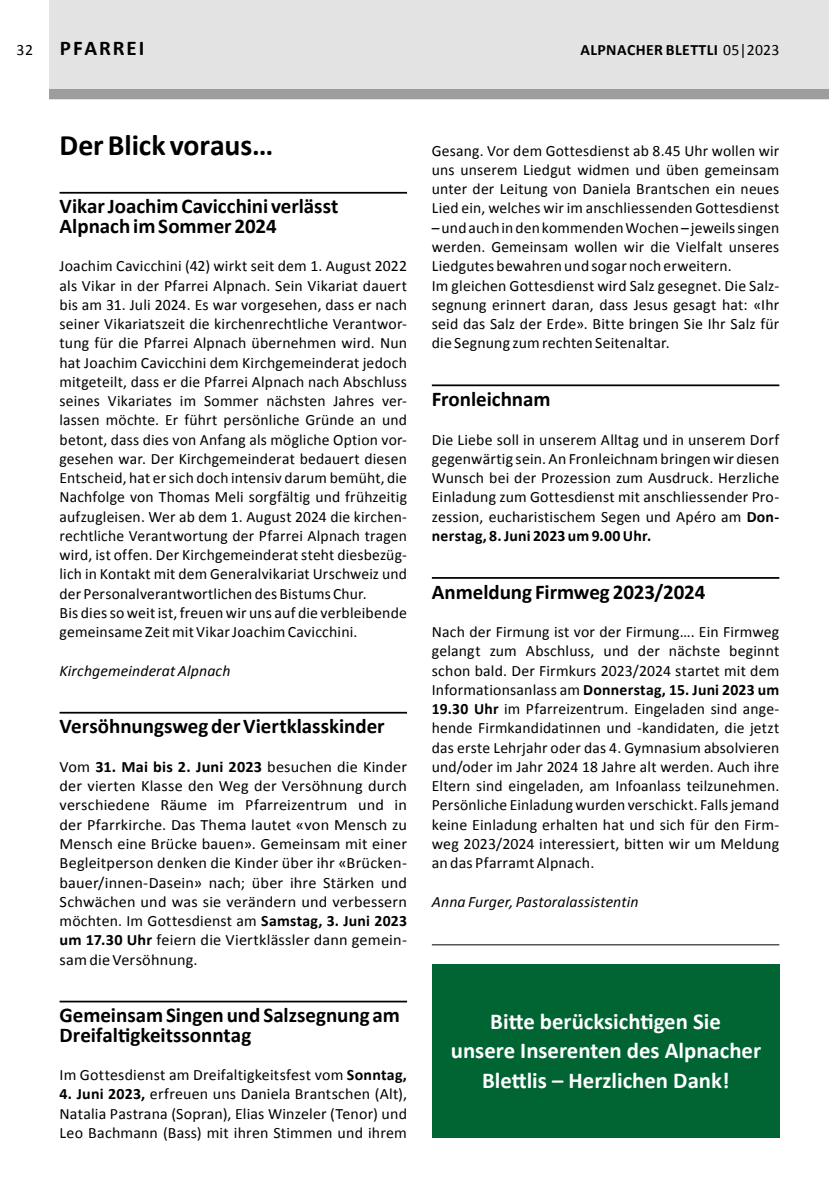
<style>
.page{position:relative;width:829px;height:1191px;background:#fff}
.page>*{position:absolute;margin:0;border:0;box-sizing:border-box;transform-origin:0 0}
.t1{font:700 29.75px "Calibri";color:#000}
.t2{font:700 22.75px/29.8px "Calibri";color:#fff;text-align:center}
.t3{font:700 21px/19.2px "Calibri";color:#000}
.t4{font:700 21px "Calibri";letter-spacing:.09em;color:#000}
.t5{font:15.75px/19.2px "Calibri";letter-spacing:.01em;color:#000;text-align:justify}
.t6{font:italic 15.75px "Calibri";letter-spacing:.01em;color:#000}
.t7{font:700 15.75px "Calibri";letter-spacing:.025em;color:#000}
.s1{font-weight:400}
.s2{font-weight:700}
</style>
<div class="page">
<hr style="left:60px;top:192px;width:347px;height:2px;background:#000">
<hr style="left:60px;top:712px;width:347px;height:1px;background:#000">
<hr style="left:60px;top:1000px;width:347px;height:2px;background:#000">
<hr style="left:432px;top:384px;width:347px;height:2px;background:#000">
<hr style="left:432px;top:577px;width:347px;height:2px;background:#000">
<div style="left:50px;top:0;width:778px;height:99px;background:#e3e3e3"></div>
<div style="left:50px;top:89px;width:778px;height:10px;background:#9d9d9c"></div>
<hr style="left:432px;top:944px;width:347px;height:1px;background:#000">
<div style="left:432px;top:964px;width:347px;height:173px;background:#006533"></div>
<p class="t5" style="left:17px;top:40px;width:18px">32</p>
<h3 class="t4" style="left:60px;top:34px;width:86px">PFARREI</h3>
<p class="t7" style="left:580px;top:40px;width:200px">ALPNACHER BLETTLI <span class="s1">05|2023</span></p>
<h1 class="t1" style="left:60px;top:126px;width:215px">Der Blick voraus…</h1>
<h3 class="t3" style="left:60px;top:197px;width:280px">Vikar Joachim Cavicchini verlässt<br>Alpnach im Sommer 2024</h3>
<p class="t5" style="left:60px;top:256px;width:349px;text-align:left">Joachim Cavicchini (42) wirkt seit dem 1. August 2022 als Vikar in der Pfarrei Alpnach. Sein Vikariat dauert bis am 31. Juli 2024. Es war vorgesehen, dass er nach seiner Vikariatszeit die kirchenrechtliche Verantwor&shy;tung für die Pfarrei Alpnach übernehmen wird. Nun hat Joachim Cavicchini dem Kirchgemeinderat jedoch mitgeteilt, dass er die Pfarrei Alpnach nach Abschluss seines Vikariates im Sommer nächsten Jahres ver&shy;lassen möchte. Er führt persönliche Gründe an und betont, dass dies von Anfang als mögliche Option vor&shy;gesehen war. Der Kirchgemeinderat bedauert diesen Entscheid, hat er sich doch intensiv darum bemüht, die Nachfolge von Thomas Meli sorgfältig und frühzeitig aufzugleisen. Wer ab dem 1. August 2024 die kirchen&shy;rechtliche Verantwortung der Pfarrei Alpnach tragen wird, ist offen. Der Kirchgemeinderat steht diesbezüg&shy;lich in Kontakt mit dem Generalvikariat Urschweiz und der Personalverantwortlichen des Bistums Chur.<br>Bis dies so weit ist, freuen wir uns auf die verbleibende gemeinsame Zeit mit Vikar Joachim Cavicchini.</p>
<p class="t6" style="left:60px;top:659px;width:172px">Kirchgemeinderat Alpnach</p>
<h3 class="t3" style="left:60px;top:717px;width:326px">Versöhnungsweg der Viertklasskinder</h3>
<p class="t5" style="left:60px;top:757px;width:349px">Vom <span class="s2">31. Mai bis 2. Juni 2023</span> besuchen die Kinder der vierten Klasse den Weg der Versöhnung durch verschiedene Räume im Pfarreizentrum und in der Pfarrkirche. Das Thema lautet «von Mensch zu Mensch eine Brücke bauen». Gemeinsam mit einer Begleitperson denken die Kinder über ihr «Brücken&shy;bauer/innen-Dasein» nach; über ihre Stärken und Schwächen und was sie verändern und verbessern möchten. Im Gottesdienst am <span class="s2">Samstag, 3. Juni 2023 um 17.30 Uhr</span> feiern die Viertklässler dann gemein&shy;sam die Versöhnung.</p>
<h3 class="t3" style="left:60px;top:1005px;width:342px">Gemeinsam Singen und Salzsegnung am<br>Dreifaltigkeitssonntag</h3>
<p class="t5" style="left:60px;top:1065px;width:349px">Im Gottesdienst am Dreifaltigkeitsfest vom <span class="s2">Sonntag,</span></p>
<p class="t5" style="left:60px;top:1084px;width:349px"><span class="s2">4. Juni 2023,</span> erfreuen uns Daniela Brantschen (Alt), Natalia Pastrana (Sopran), Elias Winzeler (Tenor) und Leo Bachmann (Bass) mit ihren Stimmen und ihrem</p>
<p class="t5" style="left:432px;top:141px;width:349px">Gesang. Vor dem Gottesdienst ab 8.45 Uhr wollen wir uns unserem Liedgut widmen und üben gemeinsam unter der Leitung von Daniela Brantschen ein neues Lied ein, welches wir im anschliessenden Gottesdienst</p>
<p class="t5" style="left:432px;top:218px;width:349px;text-align:left">– und auch in den kommenden Wochen – jeweils singen werden. Gemeinsam wollen wir die Vielfalt unseres Liedgutes bewahren und sogar noch erweitern.<br>Im gleichen Gottesdienst wird Salz gesegnet. Die Salz&shy;segnung erinnert daran, dass Jesus gesagt hat: «Ihr seid das Salz der Erde». Bitte bringen Sie Ihr Salz für die Segnung zum rechten Seitenaltar.</p>
<h3 class="t3" style="left:432px;top:389px;width:120px">Fronleichnam</h3>
<p class="t5" style="left:432px;top:430px;width:349px">Die Liebe soll in unserem Alltag und in unserem Dorf gegenwärtig sein. An Fronleichnam bringen wir diesen Wunsch bei der Prozession zum Ausdruck. Herzliche Einladung zum Gottesdienst mit anschliessender Pro&shy;zession, eucharistischem Segen und Apéro am <span class="s2">Don&shy;nerstag, 8.Juni 2023 um 9.00Uhr.</span></p>
<h3 class="t3" style="left:432px;top:582px;width:275px">Anmeldung Firmweg 2023/2024</h3>
<p class="t5" style="left:432px;top:622px;width:349px">Nach der Firmung ist vor der Firmung…. Ein Firmweg gelangt zum Abschluss, und der nächste beginnt schon bald. Der Firmkurs 2023/2024 startet mit dem Informationsanlass am <span class="s2">Donnerstag, 15. Juni 2023 um 19.30 Uhr</span> im Pfarreizentrum. Eingeladen sind ange&shy;hende Firmkandidatinnen und -kandidaten, die jetzt das erste Lehrjahr oder das 4. Gymnasium absolvieren und/oder im Jahr 2024 18 Jahre alt werden. Auch ihre Eltern sind eingeladen, am Infoanlass teilzunehmen.<br>Persönliche Einladung wurden verschickt. Falls jemand keine Einladung erhalten hat und sich für den Firm&shy;weg 2023/2024 interessiert, bitten wir um Meldung an das Pfarramt Alpnach.</p>
<p class="t6" style="left:432px;top:890px;width:208px">Anna Furger, Pastoralassistentin</p>
<h2 class="t2" style="left:451px;top:1006px;width:312px">Bitte berücksichtigen Sie<br>unsere Inserenten des Alpnacher<br>Blettlis – Herzlichen Dank!</h2>
</div>
